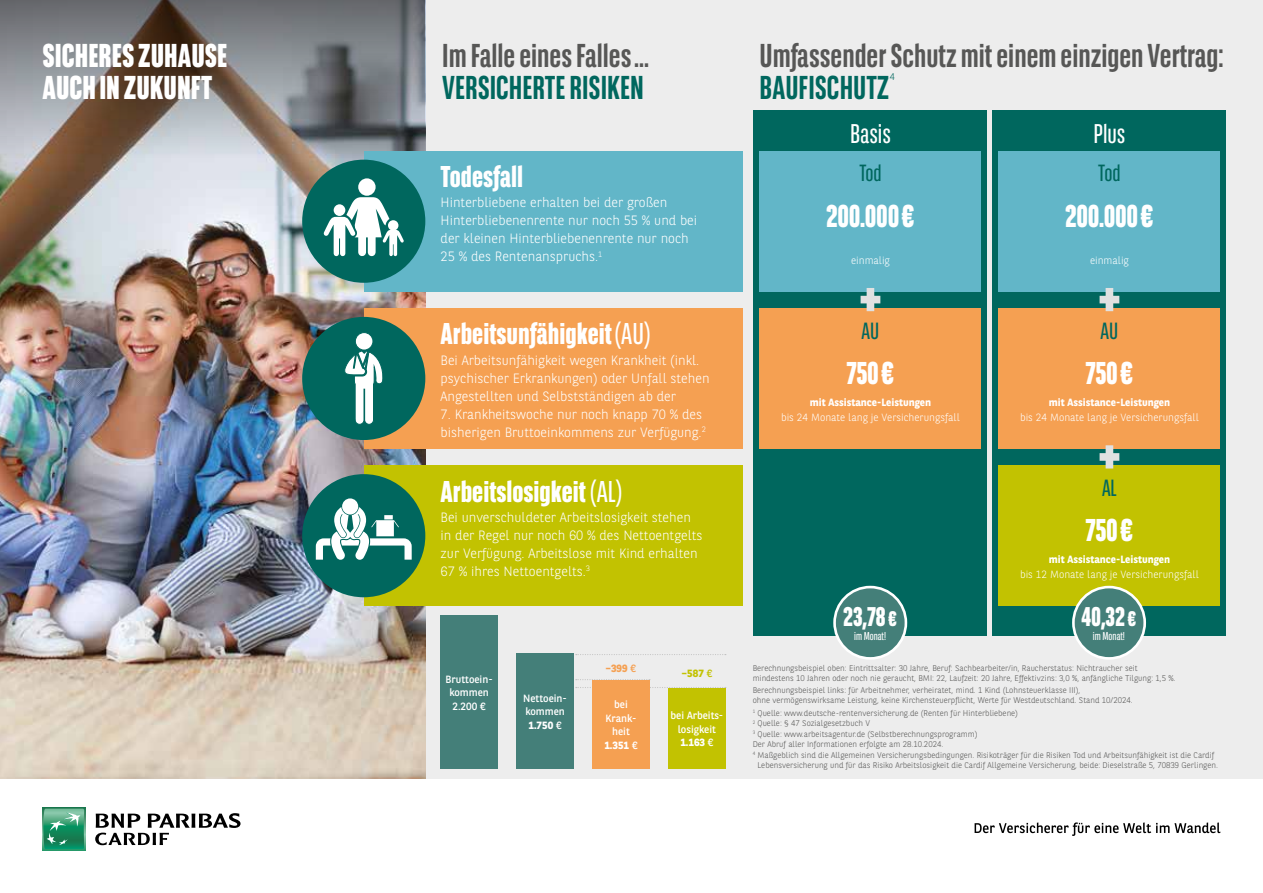
<style>
.page{position:relative;width:1263px;height:893px;background:#fff}
.page>*{position:absolute;margin:0;border:0;box-sizing:border-box;transform-origin:0 0}
.t1{font:700 33px "BNPP Sans Condensed";color:#575756}
.t2{font:700 33px "BNPP Sans Condensed";color:#00675e}
.t3{font:800 33px/31.5px "BNPP Sans Condensed";color:#fff}
.t4{font:800 31.5px "BNPP Sans Condensed";letter-spacing:-.01em;color:#fff}
.t5{font:800 30px "BNPP Sans Condensed";color:#fff}
.t6{font:800 27px "BNPP Sans Condensed";color:#fff}
.t7{font:27px "BNPP Sans Condensed";color:#fff}
.t8{font:23.4px "BNPP Sans Condensed";color:#00675e}
.t9{font:300 13.5px/18px "BNPP Sans";color:#fff}
.t10{font:11.4px "BNPP Sans Condensed";color:#fff}
.t11{font:300 10.5px "BNPP Sans";color:#fff}
.t12{font:10.5px/13.5px "BNPP Sans";color:#fff;text-align:center}
.t13{font:700 10.5px "BNPP Sans";color:#fff}
.t14{font:700 10.5px "BNPP Sans";color:#c2c201}
.t15{font:700 10.5px "BNPP Sans";color:#f5a052}
.t16{font:300 9.6px "BNPP Sans";color:#00675e}
.t17{font:300 8.25px/10.5px "BNPP Sans";color:#575756}
.s1{font-weight:400}
.s2{font-weight:700}
.s3{font-size:21px}
</style>
<div class="page">
<div style="left:0;top:0;width:1263px;height:778px;background:#ededed"></div>
<img style="left:0;top:158px;width:425px;height:620px">
<svg style="left:974px;top:822px;width:246px;height:14px"></svg>
<svg style="left:43px;top:808px;width:42px;height:42px"></svg>
<svg style="left:43px;top:809px;width:41px;height:40px;background:#41a17b"></svg>
<svg style="left:95px;top:813px;width:146px;height:32px"></svg>
<div style="left:753px;top:111px;width:234px;height:525px;background:#00675e"></div>
<div style="left:992px;top:111px;width:234px;height:525px;background:#00675e"></div>
<svg style="left:0;top:0;width:425px;height:158px;background:#7d7a79"></svg>
<div style="left:759px;top:151px;width:222px;height:140px;background:#62b6c8"></div>
<div style="left:998px;top:151px;width:222px;height:140px;background:#62b6c8"></div>
<div style="left:759px;top:308px;width:222px;height:141px;background:#f5a052"></div>
<div style="left:998px;top:308px;width:222px;height:141px;background:#f5a052"></div>
<div style="left:998px;top:466px;width:222px;height:140px;background:#c2c201"></div>
<div style="left:364px;top:151px;width:378px;height:140px;background:#62b6c8"></div>
<div style="left:364px;top:466px;width:378px;height:140px;background:#c2c201"></div>
<div style="left:302px;top:160px;width:123px;height:123px;background:#00675e;border-radius:50%"></div>
<div style="left:358px;top:178px;width:18px;height:18px;background:#fff;border-radius:50%"></div>
<svg style="left:323px;top:197px;width:81px;height:60px"></svg>
<div style="left:364px;top:308px;width:378px;height:141px;background:#f5a052"></div>
<div style="left:302px;top:317px;width:123px;height:123px;background:#00675e;border-radius:50%"></div>
<svg style="left:344px;top:351px;width:39px;height:74px"></svg>
<div style="left:355px;top:333px;width:18px;height:17px;background:#fff;border-radius:50%"></div>
<div style="left:355px;top:332px;width:18px;height:18px;border:1px solid #00675e;border-radius:50%"></div>
<div style="left:834px;top:587px;width:72px;height:71px;background:#447f79;border-radius:50%"></div>
<div style="left:833px;top:586px;width:74px;height:74px;border:3px solid #fff;border-radius:50%"></div>
<div style="left:1073px;top:587px;width:72px;height:71px;background:#447f79;border-radius:50%"></div>
<div style="left:1072px;top:586px;width:74px;height:74px;border:3px solid #fff;border-radius:50%"></div>
<svg style="left:860px;top:288px;width:20px;height:23px"></svg>
<svg style="left:1099px;top:288px;width:20px;height:23px"></svg>
<svg style="left:1099px;top:445px;width:20px;height:23px"></svg>
<svg style="left:576px;top:687px;width:150px;height:1px"></svg>
<svg style="left:576px;top:679px;width:74px;height:1px"></svg>
<div style="left:441px;top:615px;width:57px;height:154px;background:#447f79"></div>
<div style="left:516px;top:654px;width:58px;height:115px;background:#447f79"></div>
<div style="left:668px;top:688px;width:57px;height:81px;background:#c2c201"></div>
<svg style="left:576px;top:654px;width:150px;height:1px"></svg>
<div style="left:592px;top:680px;width:57px;height:89px;background:#f5a052"></div>
<div style="left:302px;top:474px;width:123px;height:123px;background:#00675e;border-radius:50%"></div>
<div style="left:342px;top:498px;width:16px;height:17px;background:#fff;border-radius:50%"></div>
<svg style="left:316px;top:507px;width:96px;height:53px"></svg>
<h1 class="t3" style="left:43px;top:40px;width:186px">SICHERES ZUHAUSE<br>AUCH IN ZUKUNFT</h1>
<h1 class="t1" style="left:442px;top:37px;width:208px">Im Falle eines Falles...</h1>
<h1 class="t2" style="left:442px;top:68px;width:203px">VERSICHERTE RISIKEN</h1>
<h3 class="t5" style="left:441px;top:158px;width:84px">Todesfall</h3>
<h3 class="t9" style="left:441px;top:193px;width:258px">Hinterbliebene erhalten bei der großen Hinterbliebenenrente nur noch 55 % und bei der kleinen Hinterbliebenenrente nur noch 25 % des Rentenanspruchs.<sup>1</sup></h3>
<h3 class="t5" style="left:441px;top:315px;width:211px">Arbeitsunfähigkeit <span class="s1">(AU)</span></h3>
<h3 class="t9" style="left:441px;top:350px;width:270px">Bei Arbeitsunfähigkeit wegen Krankheit (inkl. psychischer Erkrankungen) oder Unfall stehen<br>Angestellten und Selbstständigen ab der</h3>
<h3 class="t9" style="left:441px;top:404px;width:267px">7. Krankheitswoche nur noch knapp 70 % des bisherigen Bruttoeinkommens zur Verfügung.<sup>2</sup></h3>
<h3 class="t5" style="left:441px;top:473px;width:183px">Arbeitslosigkeit <span class="s1">(AL)</span></h3>
<h3 class="t9" style="left:441px;top:508px;width:263px">Bei unverschuldeter Arbeitslosigkeit stehen in der Regel nur noch 60 % des Nettoentgelts zur Verfügung. Arbeitslose mit Kind erhalten 67 % ihres Nettoentgelts.<sup>3</sup></h3>
<p class="t12" style="left:445px;top:672px;width:49px">Bruttoein&shy;kommen<br>2.200 €</p>
<p class="t12" style="left:523px;top:691px;width:45px;text-align:left">Nettoein&shy;kommen<br><span class="s2">1.750</span> €</p>
<p class="t15" style="left:605px;top:661px;width:32px">–399 <span class="s1">€</span></p>
<p class="t12" style="left:604px;top:697px;width:35px">bei<br>Krank&shy;heit<br><span class="s2">1.351</span> €</p>
<p class="t14" style="left:681px;top:666px;width:32px">–587 <span class="s1">€</span></p>
<p class="t12" style="left:670px;top:708px;width:54px">bei Arbeits&shy;losigkeit<br><span class="s2">1.163</span> €</p>
<h1 class="t1" style="left:759px;top:37px;width:465px">Umfassender Schutz mit einem einzigen Vertrag:</h1>
<h1 class="t2" style="left:759px;top:68px;width:131px">BAUFISCHUTZ</h1>
<p class="t16" style="left:890px;top:70px;width:7px">4</p>
<h3 class="t7" style="left:850px;top:116px;width:42px">Basis</h3>
<h3 class="t7" style="left:1093px;top:116px;width:34px">Plus</h3>
<h3 class="t8" style="left:859px;top:159px;width:24px">Tod</h3>
<h3 class="t8" style="left:1098px;top:159px;width:24px">Tod</h3>
<h2 class="t4" style="left:826px;top:196px;width:90px">200.000 €</h2>
<h2 class="t4" style="left:1065px;top:196px;width:90px">200.000 €</h2>
<p class="t11" style="left:851px;top:253px;width:40px">einmalig</p>
<p class="t11" style="left:1090px;top:253px;width:40px">einmalig</p>
<h3 class="t8" style="left:861px;top:316px;width:19px">AU</h3>
<h3 class="t8" style="left:1100px;top:316px;width:19px">AU</h3>
<h2 class="t4" style="left:846px;top:353px;width:49px">750 €</h2>
<h2 class="t4" style="left:1085px;top:353px;width:49px">750 €</h2>
<p class="t13" style="left:810px;top:395px;width:123px">mit Assistance-Leistungen</p>
<p class="t13" style="left:1049px;top:395px;width:123px">mit Assistance-Leistungen</p>
<p class="t11" style="left:781px;top:410px;width:180px">bis 24 Monate lang je Versicherungsfall</p>
<p class="t11" style="left:1020px;top:410px;width:180px">bis 24 Monate lang je Versicherungsfall</p>
<h3 class="t8" style="left:1102px;top:473px;width:16px">AL</h3>
<h2 class="t4" style="left:1085px;top:511px;width:49px">750 €</h2>
<p class="t13" style="left:1049px;top:552px;width:123px">mit Assistance-Leistungen</p>
<h3 class="t6" style="left:843px;top:600px;width:55px">23,78 <span class="s3">€</span></h3>
<h3 class="t10" style="left:854px;top:629px;width:34px">im Monat!</h3>
<p class="t11" style="left:1020px;top:567px;width:180px">bis 12 Monate lang je Versicherungsfall</p>
<h3 class="t6" style="left:1081px;top:600px;width:56px">40,32 <span class="s3">€</span></h3>
<h3 class="t10" style="left:1093px;top:629px;width:34px">im Monat!</h3>
<p class="t17" style="left:753px;top:662px;width:424px">Berechnungsbeispiel oben: Eintrittsalter: 30 Jahre, Beruf: Sachbearbeiter/in, Raucherstatus: Nichtraucher seit mindestens 10 Jahren oder noch nie geraucht, BMI: 22, Laufzeit: 20 Jahre, Effektivzins: 3,0 %, anfängliche Tilgung: 1,5 %.</p>
<p class="t17" style="left:753px;top:684px;width:382px">Berechnungsbeispiel links: für Arbeitnehmer, verheiratet, mind. 1 Kind (Lohnsteuerklasse III),<br>ohne vermögenswirksame Leistung, keine Kirchensteuerpflicht, Werte für Westdeutschland. Stand 10/2024.</p>
<p class="t17" style="left:753px;top:707px;width:267px"><sup>1</sup> Quelle: www.deutsche-rentenversicherung.de (Renten für Hinterbliebene)</p>
<p class="t17" style="left:753px;top:718px;width:119px"><sup>2</sup> Quelle: § 47 Sozialgesetzbuch V</p>
<p class="t17" style="left:753px;top:728px;width:226px"><sup>3</sup> Quelle: www.arbeitsagentur.de (Selbstberechnungsprogramm)</p>
<p class="t17" style="left:753px;top:739px;width:192px">Der Abruf aller Informationen erfolgte am 28.10.2024.</p>
<p class="t17" style="left:753px;top:749px;width:463px"><sup>4</sup> Maßgeblich sind die Allgemeinen Versicherungsbedingungen. Risikoträger für die Risiken Tod und Arbeitsunfähigkeit ist die Cardif</p>
<p class="t17" style="left:757px;top:760px;width:462px">Lebensversicherung und für das Risiko Arbeitslosigkeit die Cardif Allgemeine Versicherung, beide: Dieselstraße 5, 70839 Gerlingen.</p>
</div>
